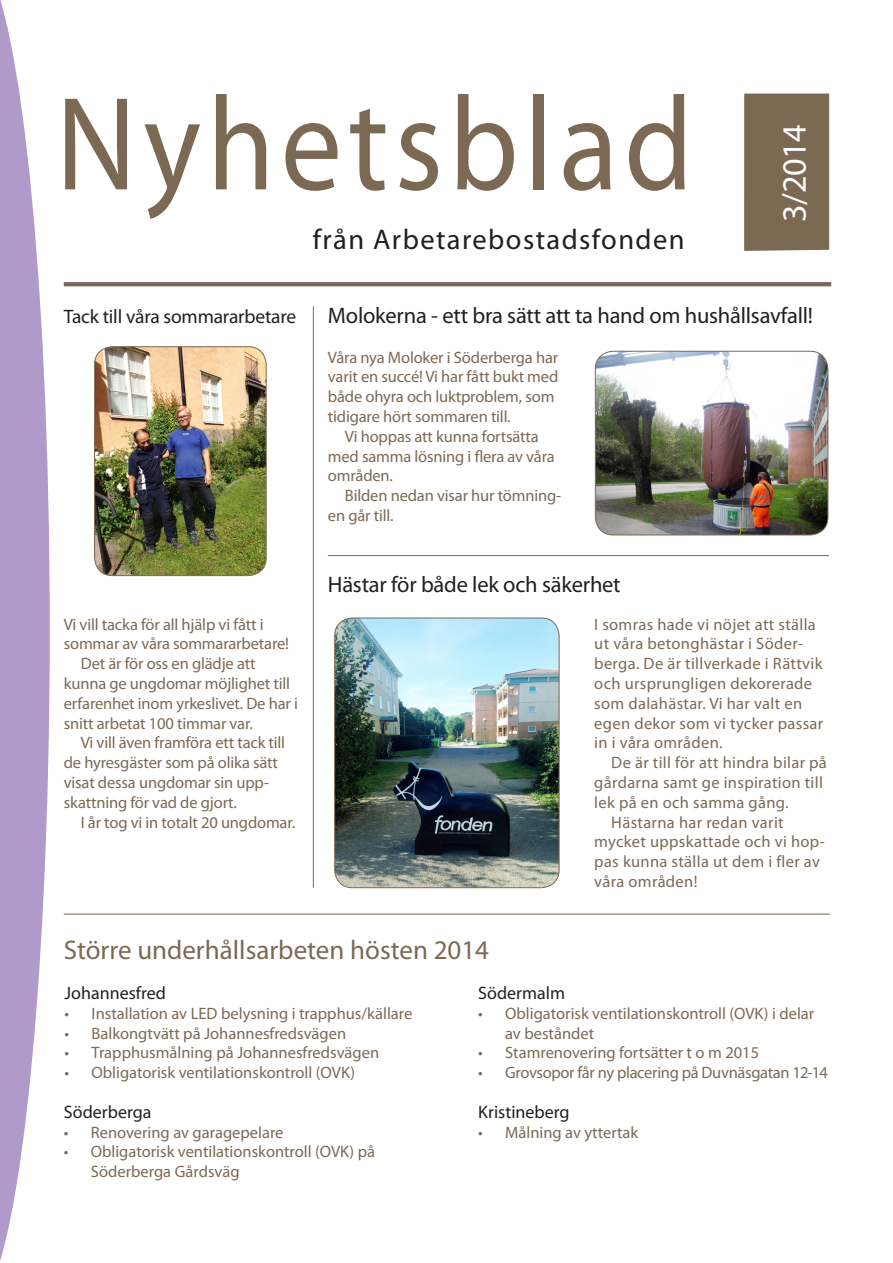
<style>
.page{position:relative;width:893px;height:1263px;background:#fff}
.page>*{position:absolute;margin:0;border:0;box-sizing:border-box;transform-origin:0 0}
.t1{font:134.25px "Myriad Pro";letter-spacing:.05em;color:#7c6954;scale:.91 1}
.t2{font:34.2px "Myriad Pro";color:#fff}
.t3{font:28.5px "Myriad Pro";letter-spacing:.05em;color:#231f20}
.t4{font:27px "Myriad Pro";color:#7c6954}
.t5{font:22.5px "Myriad Pro";letter-spacing:-.01em;color:#231f20}
.t6{font:19.5px "Myriad Pro";letter-spacing:-.01em;color:#231f20}
.t7{font:18px "Myriad Pro";color:#231f20}
.t8{font:16.5px/19.8px "Myriad Pro";color:#7c6954}
.t9{font:16.5px/19.8px "Myriad Pro";letter-spacing:.02em;color:#7c6954}
.t10{font:16.5px "Myriad Pro";letter-spacing:-.02em;color:#7c6954}
</style>
<div class="page">
<div style="left:744px;top:94px;width:85px;height:157px;background:#7c6954"></div>
<svg style="left:64px;top:282px;width:767px;height:4px;background:#7e6b57"></svg>
<svg style="left:0;top:0;width:50px;height:1261px;fill:#b09ac9"></svg>
<hr style="left:64px;top:914px;width:766px;height:1px;background:#7c6954">
<hr style="left:313px;top:306px;width:1px;height:582px;background:#7c6954">
<hr style="left:328px;top:555px;width:501px;height:1px;background:#7c6954">
<img style="left:335px;top:618px;width:224px;height:270px">
<div style="left:334px;top:618px;width:225px;height:270px;border:1px solid #7c6954;border-radius:18px"></div>
<img style="left:595px;top:351px;width:233px;height:184px">
<div style="left:595px;top:351px;width:233px;height:184px;border:1px solid #7c6954;border-radius:18px"></div>
<img style="left:95px;top:347px;width:171px;height:229px">
<div style="left:94px;top:346px;width:173px;height:230px;border:1px solid #7c6954;border-radius:18px"></div>
<p class="t1" style="left:56px;top:62px;width:702px">Nyhetsblad</p>
<p class="t3" style="left:313px;top:222px;width:373px">från Arbetarebostadsfonden</p>
<p class="t2" style="left:773px;top:222px;width:99px;rotate:-90deg">3/2014</p>
<p class="t6" style="left:64px;top:304px;width:234px">Tack till våra sommararbetare</p>
<p class="t8" style="left:64px;top:614px;width:227px">Vi vill tacka för all hjälp vi fått i sommar av våra sommararbetare!</p>
<p class="t8" style="left:64px;top:653px;width:236px;text-indent:17px">Det är för oss en glädje att kunna ge ungdomar möjlighet till erfarenhet inom yrkeslivet. De har i snitt arbetat 100 timmar var.</p>
<p class="t8" style="left:64px;top:733px;width:223px;text-indent:17px">Vi vill även framföra ett tack till de hyresgäster som på olika sätt visat dessa ungdomar sin upp&shy;skattning för vad de gjort.</p>
<p class="t8" style="left:81px;top:812px;width:216px">I år tog vi in totalt 20 ungdomar.</p>
<p class="t5" style="left:328px;top:302px;width:487px">Molokerna - ett bra sätt att ta hand om hushållsavfall!</p>
<p class="t8" style="left:328px;top:347px;width:232px">Våra nya Moloker i Söderberga har varit en succé! Vi har fått bukt med både ohyra och luktproblem, som tidigare hört sommaren till.</p>
<p class="t8" style="left:328px;top:426px;width:228px;text-indent:17px">Vi hoppas att kunna fortsätta med samma lösning i flera av våra områden.</p>
<p class="t8" style="left:328px;top:485px;width:235px;text-indent:17px">Bilden nedan visar hur tömning&shy;en går till.</p>
<p class="t5" style="left:328px;top:571px;width:294px">Hästar för både lek och säkerhet</p>
<p class="t9" style="left:594px;top:614px;width:230px">I somras hade vi nöjet att ställa ut våra betonghästar i Söder&shy;berga. De är tillverkade i Rättvik och ursprungligen dekorerade som dalahästar. Vi har valt en egen dekor som vi tycker passar in i våra områden.</p>
<p class="t9" style="left:594px;top:752px;width:234px;text-indent:17px">De är till för att hindra bilar på gårdarna samt ge inspiration till lek på en och samma gång.</p>
<p class="t9" style="left:594px;top:812px;width:232px;text-indent:17px">Hästarna har redan varit mycket uppskattade och vi hop&shy;pas kunna ställa ut dem i fler av våra områden!</p>
<p class="t4" style="left:64px;top:933px;width:427px">Större underhållsarbeten hösten 2014</p>
<p class="t7" style="left:65px;top:982px;width:103px">Johannesfred</p>
<p class="t8" style="left:65px;top:1003px;width:349px">• Installation av LED belysning i trapphus/källare</p>
<p class="t8" style="left:65px;top:1023px;width:283px">• Balkongtvätt på Johannesfredsvägen</p>
<p class="t8" style="left:65px;top:1043px;width:316px">• Trapphusmålning på Johannesfredsvägen</p>
<p class="t8" style="left:65px;top:1062px;width:292px">• Obligatorisk ventilationskontroll (OVK)</p>
<p class="t7" style="left:64px;top:1100px;width:89px">Söderberga</p>
<p class="t8" style="left:64px;top:1122px;width:221px">• Renovering av garagepelare</p>
<p class="t8" style="left:91px;top:1142px;width:286px;text-indent:-27px">• Obligatorisk ventilationskontroll (OVK) på<br>Söderberga Gårdsväg</p>
<p class="t7" style="left:478px;top:982px;width:88px">Södermalm</p>
<p class="t8" style="left:505px;top:1003px;width:311px;text-indent:-27px">• Obligatorisk ventilationskontroll (OVK) i delar av beståndet</p>
<p class="t8" style="left:478px;top:1043px;width:283px">• Stamrenovering fortsätter t o m 2015</p>
<p class="t10" style="left:478px;top:1062px;width:351px">• Grovsopor får ny placering på Duvnäsgatan 12-14</p>
<p class="t7" style="left:478px;top:1100px;width:93px">Kristineberg</p>
<p class="t8" style="left:478px;top:1122px;width:162px">• Målning av yttertak</p>
</div>
